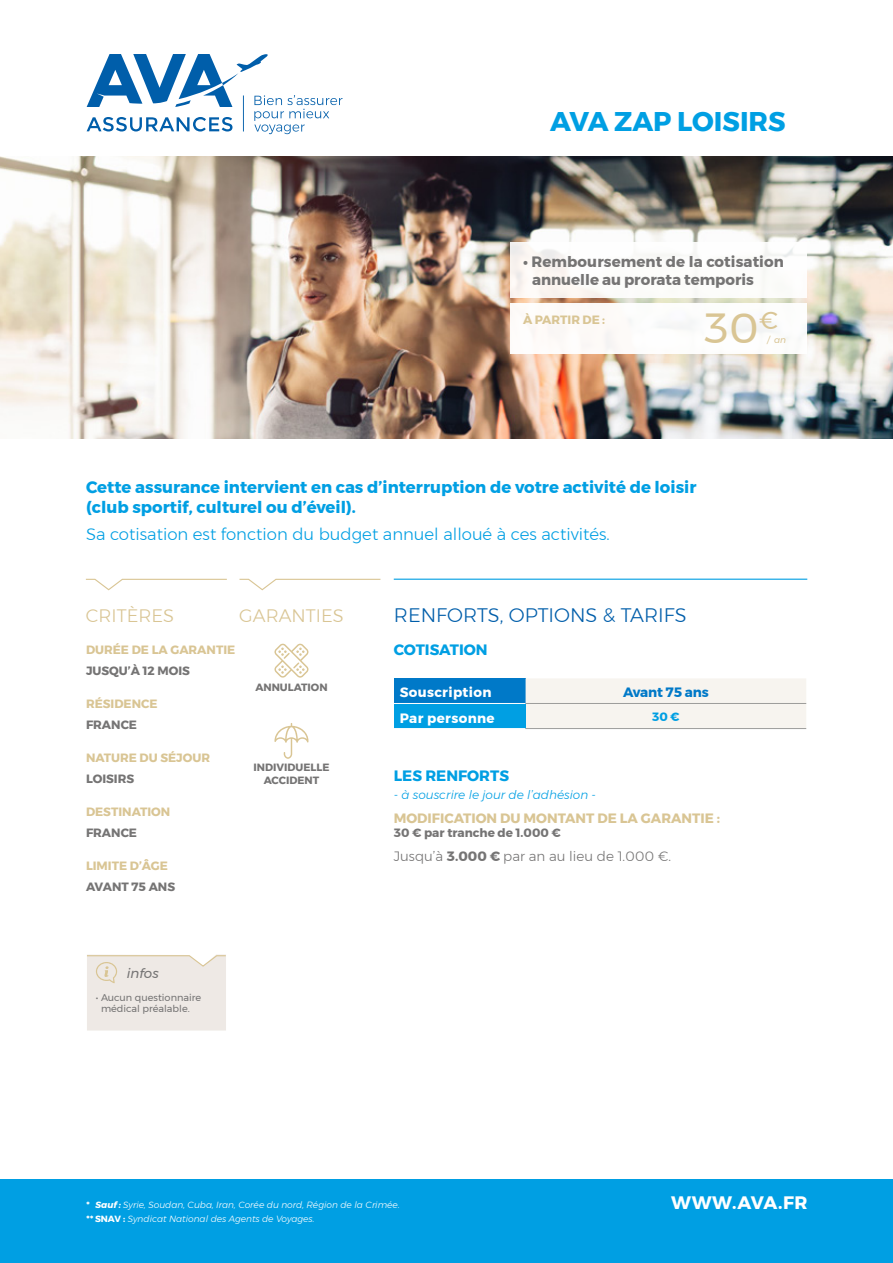
<style>
.page{position:relative;width:893px;height:1263px;background:#fff}
.page>*{position:absolute;margin:0;border:0;box-sizing:border-box;transform-origin:0 0}
.t1{font:42px "Montserrat";color:#d9c594}
.t2{font:700 27px "Montserrat";color:#009fe3}
.t3{font:300 19.5px "Montserrat";color:#005eaa}
.t4{font:300 18px "Montserrat";color:#d9c594}
.t5{font:700 18px "Montserrat";letter-spacing:.025em;color:#fff}
.t6{font:700 16.5px/19.8px "Montserrat";color:#009fe3}
.t7{font:300 16.5px "Montserrat";color:#009fe3}
.t8{font:700 15px/18px "Montserrat";letter-spacing:.005em;color:#757474}
.t9{font:700 15px "Montserrat";color:#009fe3}
.t10{font:700 13.5px "Montserrat";color:#d9c594}
.t11{font:300 13.5px "Montserrat";color:#757474}
.t12{font:700 13.5px "Montserrat";letter-spacing:.025em;color:#fff}
.t13{font:700 13.5px "Montserrat";letter-spacing:-.01em;color:#0079c8}
.t14{font:italic 13.5px "Montserrat";color:#757474}
.t15{font:700 12px "Montserrat";color:#d9c594}
.t16{font:700 12px "Montserrat";color:#757474}
.t17{font:italic 300 12px "Montserrat";color:#009fe3}
.t18{font:700 12px "Montserrat";color:#009fe3}
.t19{font:700 10.5px/12.6px "Montserrat";color:#757474;text-align:center}
.t20{font:9.75px/10.5px "Montserrat";color:#757474}
.t21{font:italic 300 9px "Montserrat";color:#fff}
.t22{font:italic 9px "Montserrat";color:#d9c594}
.s1{font-weight:700}
.s2{font-weight:700;font-style:normal}
</style>
<div class="page">
<img style="left:0;top:157px;width:893px;height:281px">
<div style="left:0;top:1179px;width:893px;height:84px;background:#009fe3"></div>
<svg style="left:87px;top:54px;width:255px;height:80px"></svg>
<svg style="left:239px;top:578px;width:142px;height:13px"></svg>
<svg style="left:85px;top:578px;width:142px;height:13px"></svg>
<div style="left:87px;top:954px;width:139px;height:76px;background:#eee9e5"></div>
<hr style="left:394px;top:579px;width:413px;height:1px;background:#009fe3">
<div style="left:510px;top:242px;width:297px;height:55px;background:#fff"></div>
<div style="left:510px;top:303px;width:297px;height:50px;background:#fff"></div>
<div style="left:394px;top:678px;width:132px;height:25px;background:#0079c8"></div>
<div style="left:526px;top:679px;width:280px;height:49px;background:#f7f4ef"></div>
<div style="left:394px;top:703px;width:132px;height:25px;background:#009fe3"></div>
<hr style="left:394px;top:703px;width:132px;height:1px;background:#fff">
<hr style="left:526px;top:703px;width:280px;height:1px;background:#9d9d9c">
<hr style="left:526px;top:728px;width:280px;height:1px;background:#9d9d9c">
<svg style="left:274px;top:643px;width:35px;height:35px"></svg>
<svg style="left:274px;top:723px;width:34px;height:36px"></svg>
<h2 class="t2" style="left:550px;top:100px;width:237px">AVA ZAP LOISIRS</h2>
<h3 class="t8" style="left:532px;top:253px;width:253px;text-indent:-9px">• Remboursement de la cotisation annuelle au prorata temporis</h3>
<h3 class="t15" style="left:523px;top:310px;width:84px">À PARTIR DE :</h3>
<h1 class="t1" style="left:704px;top:296px;width:75px">30<sup>€</sup></h1>
<p class="t22" style="left:767px;top:333px;width:20px">/ an</p>
<h3 class="t6" style="left:86px;top:477px;width:612px">Cette assurance intervient en cas d’interruption de votre activité de loisir (club sportif, culturel ou d’éveil).</h3>
<h3 class="t7" style="left:86px;top:522px;width:525px">Sa cotisation est fonction du budget annuel alloué à ces activités.</h3>
<h3 class="t4" style="left:86px;top:602px;width:90px">CRITÈRES</h3>
<h3 class="t3" style="left:394px;top:601px;width:294px">RENFORTS, OPTIONS &amp; TARIFS</h3>
<h3 class="t9" style="left:394px;top:637px;width:95px">COTISATION</h3>
<h3 class="t4" style="left:239px;top:602px;width:106px">GARANTIES</h3>
<h3 class="t15" style="left:86px;top:640px;width:151px">DURÉE DE LA GARANTIE</h3>
<h3 class="t16" style="left:86px;top:661px;width:106px">JUSQU’À 12 MOIS</h3>
<h3 class="t15" style="left:86px;top:694px;width:73px">RÉSIDENCE</h3>
<h3 class="t16" style="left:86px;top:715px;width:53px">FRANCE</h3>
<h3 class="t15" style="left:86px;top:748px;width:126px">NATURE DU SÉJOUR</h3>
<h3 class="t16" style="left:86px;top:769px;width:50px">LOISIRS</h3>
<h3 class="t15" style="left:86px;top:802px;width:86px">DESTINATION</h3>
<h3 class="t16" style="left:86px;top:823px;width:53px">FRANCE</h3>
<h3 class="t15" style="left:86px;top:856px;width:83px">LIMITE D’ÂGE</h3>
<h3 class="t16" style="left:86px;top:877px;width:91px">AVANT 75 ANS</h3>
<p class="t19" style="left:255px;top:681px;width:74px">ANNULATION</p>
<h3 class="t12" style="left:400px;top:682px;width:93px">Souscription</h3>
<h3 class="t13" style="left:623px;top:682px;width:87px">Avant 75 ans</h3>
<h3 class="t12" style="left:400px;top:707px;width:96px">Par personne</h3>
<h3 class="t18" style="left:652px;top:707px;width:29px">30 €</h3>
<p class="t19" style="left:253px;top:761px;width:77px">INDIVIDUELLE<br>ACCIDENT</p>
<h3 class="t9" style="left:394px;top:764px;width:117px">LES RENFORTS</h3>
<h3 class="t17" style="left:394px;top:786px;width:204px">- à souscrire le jour de l’adhésion -</h3>
<h3 class="t10" style="left:394px;top:808px;width:328px">MODIFICATION DU MONTANT DE LA GARANTIE :</h3>
<h3 class="t16" style="left:394px;top:823px;width:169px">30 € par tranche de 1.000 €</h3>
<h3 class="t11" style="left:394px;top:846px;width:279px">Jusqu’à <span class="s1">3.000 €</span> par an au lieu de 1.000 €.</h3>
<h3 class="t14" style="left:127px;top:963px;width:33px">infos</h3>
<p class="t20" style="left:101px;top:993px;width:102px;text-indent:-5px">• Aucun questionnaire médical préalable.</p>
<p class="t21" style="left:86px;top:1198px;width:315px"><span class="s1">* Sauf :</span> Syrie, Soudan, Cuba, Iran, Corée du nord, Région de la Crimée.</p>
<h3 class="t5" style="left:671px;top:1188px;width:138px">WWW.AVA.FR</h3>
<p class="t21" style="left:86px;top:1212px;width:230px"><span class="s1">**</span> <span class="s2">SNAV :</span> Syndicat National des Agents de Voyages.</p>
</div>
